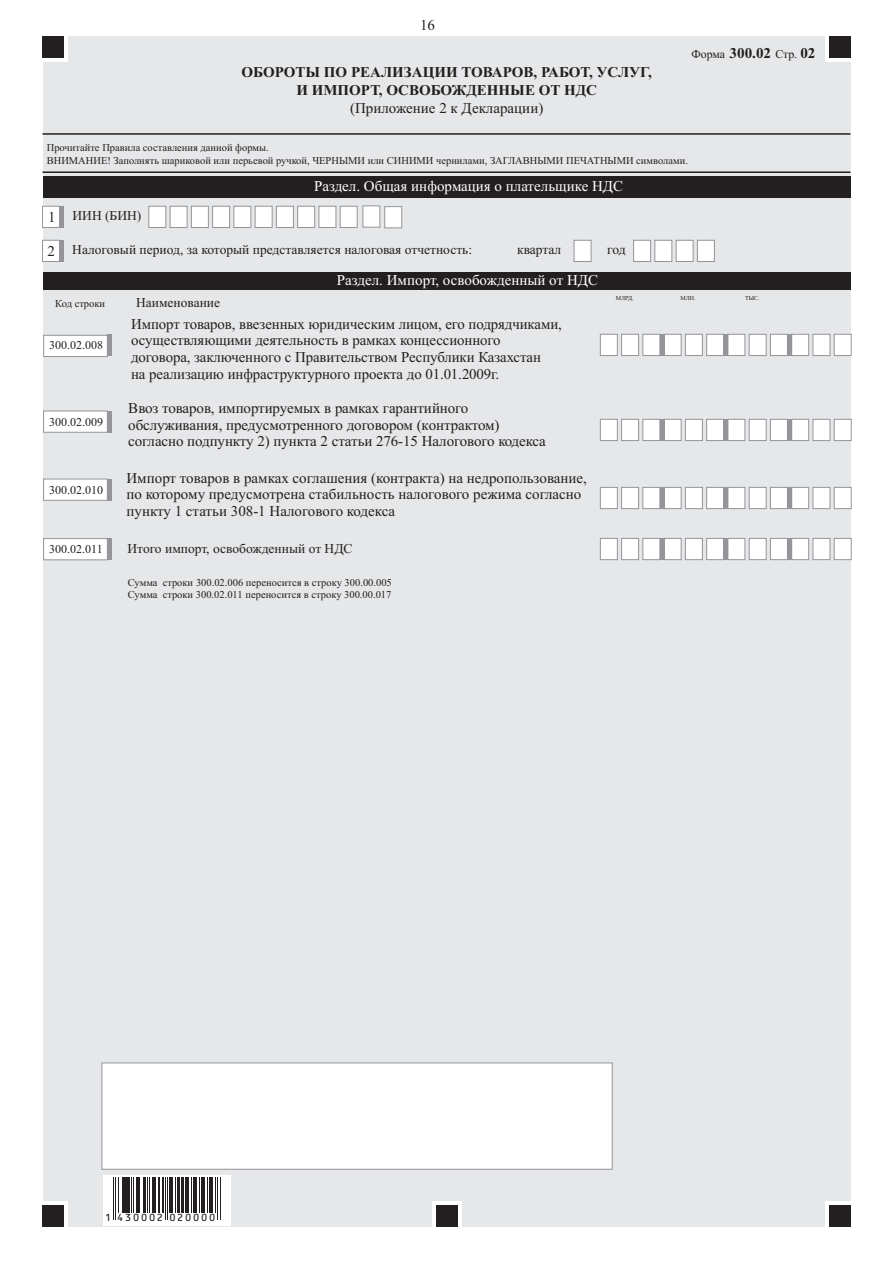
<style>
.page{position:relative;width:893px;height:1263px;background:#fff}
.page>*{position:absolute;margin:0;border:0;box-sizing:border-box;transform-origin:0 0}
.t1{font:15px/16.6px "Times New Roman";letter-spacing:-.005em;color:#231f20}
.t2{font:15px "Times New Roman";color:#fff}
.t3{font:700 15px/18.3px "Times New Roman";color:#231f20;text-align:center}
.t4{font:13.8px "Times New Roman";letter-spacing:-.005em;color:#231f20}
.t5{font:13.5px "Times New Roman";color:#231f20}
.t6{font:12px "Times New Roman";color:#231f20}
.t7{font:11.4px "OCRB10 Pitch BT";letter-spacing:.1em;color:#231f20}
.t8{font:10.5px/12.1px "Times New Roman";color:#231f20}
.t9{font:6px "Times New Roman";color:#231f20}
.s1{font-weight:700;font-size:15px}
.s2{font-size:15px}
</style>
<div class="page">
<div style="left:43px;top:36px;width:807px;height:1191px;background:#e6e7e9"></div>
<hr style="left:43px;top:133px;width:807px;height:2px;background:#231f20">
<hr style="left:43px;top:171px;width:807px;height:2px;background:#231f20">
<div style="left:43px;top:176px;width:807px;height:22px;background:#231f20"></div>
<hr style="left:60px;top:206px;width:4px;height:21px;background:#939598">
<svg style="left:42px;top:205px;width:18px;height:23px"></svg>
<svg style="left:148px;top:205px;width:255px;height:24px"></svg>
<svg style="left:42px;top:239px;width:18px;height:23px"></svg>
<hr style="left:60px;top:240px;width:4px;height:21px;background:#939598">
<svg style="left:573px;top:239px;width:19px;height:23px"></svg>
<svg style="left:633px;top:239px;width:82px;height:23px;background:#e9e9ea"></svg>
<div style="left:825px;top:36px;width:25px;height:26px;background:#fff"></div>
<div style="left:43px;top:36px;width:25px;height:26px;background:#fff"></div>
<div style="left:829px;top:36px;width:21px;height:21px;background:#231f20"></div>
<div style="left:43px;top:36px;width:21px;height:21px;background:#231f20"></div>
<div style="left:825px;top:1201px;width:25px;height:26px;background:#fff"></div>
<div style="left:829px;top:1205px;width:21px;height:22px;background:#231f20"></div>
<div style="left:43px;top:1201px;width:25px;height:26px;background:#fff"></div>
<div style="left:43px;top:1205px;width:21px;height:22px;background:#231f20"></div>
<div style="left:432px;top:1201px;width:29px;height:26px;background:#fff"></div>
<div style="left:436px;top:1205px;width:21px;height:22px;background:#231f20"></div>
<div style="left:101px;top:1062px;width:512px;height:108px;background:#fff"></div>
<svg style="left:599px;top:333px;width:253px;height:23px;background:#e6e6e7"></svg>
<div style="left:107px;top:334px;width:5px;height:22px;background:#939598"></div>
<svg style="left:43px;top:334px;width:65px;height:23px"></svg>
<svg style="left:599px;top:418px;width:253px;height:23px"></svg>
<div style="left:107px;top:411px;width:5px;height:21px;background:#939598"></div>
<svg style="left:43px;top:410px;width:65px;height:23px"></svg>
<svg style="left:599px;top:486px;width:253px;height:23px"></svg>
<svg style="left:599px;top:537px;width:253px;height:23px"></svg>
<div style="left:107px;top:479px;width:5px;height:21px;background:#939598"></div>
<svg style="left:43px;top:478px;width:65px;height:23px"></svg>
<div style="left:107px;top:539px;width:5px;height:21px;background:#939598"></div>
<svg style="left:43px;top:538px;width:65px;height:23px"></svg>
<div style="left:43px;top:272px;width:807px;height:18px;background:#231f20"></div>
<div style="left:103px;top:1176px;width:128px;height:50px;background:#fff"></div>
<hr style="left:113px;top:1177px;width:1px;height:42px;background:#231f20">
<hr style="left:115px;top:1177px;width:1px;height:42px;background:#231f20">
<hr style="left:118px;top:1177px;width:1px;height:35px;background:#231f20">
<hr style="left:122px;top:1177px;width:2px;height:35px;background:#231f20">
<div style="left:125px;top:1177px;width:5px;height:35px;background:#231f20"></div>
<hr style="left:131px;top:1177px;width:1px;height:35px;background:#231f20">
<hr style="left:133px;top:1177px;width:1px;height:35px;background:#231f20">
<hr style="left:137px;top:1177px;width:3px;height:35px;background:#231f20">
<hr style="left:144px;top:1177px;width:2px;height:35px;background:#231f20">
<hr style="left:147px;top:1177px;width:1px;height:35px;background:#231f20">
<hr style="left:149px;top:1177px;width:1px;height:35px;background:#231f20">
<hr style="left:153px;top:1177px;width:3px;height:35px;background:#231f20">
<hr style="left:158px;top:1177px;width:2px;height:35px;background:#231f20">
<hr style="left:162px;top:1177px;width:2px;height:35px;background:#231f20">
<hr style="left:165px;top:1177px;width:1px;height:42px;background:#231f20">
<hr style="left:167px;top:1177px;width:1px;height:42px;background:#231f20">
<hr style="left:170px;top:1177px;width:3px;height:35px;background:#231f20">
<hr style="left:175px;top:1177px;width:1px;height:35px;background:#231f20">
<hr style="left:178px;top:1177px;width:2px;height:35px;background:#231f20">
<hr style="left:181px;top:1177px;width:2px;height:35px;background:#231f20">
<hr style="left:186px;top:1177px;width:3px;height:35px;background:#231f20">
<hr style="left:191px;top:1177px;width:1px;height:35px;background:#231f20">
<hr style="left:193px;top:1177px;width:4px;height:35px;background:#231f20">
<hr style="left:199px;top:1177px;width:1px;height:35px;background:#231f20">
<hr style="left:201px;top:1177px;width:3px;height:35px;background:#231f20">
<hr style="left:207px;top:1177px;width:1px;height:35px;background:#231f20">
<hr style="left:209px;top:1177px;width:3px;height:35px;background:#231f20">
<hr style="left:215px;top:1177px;width:1px;height:35px;background:#231f20">
<hr style="left:217px;top:1177px;width:1px;height:42px;background:#231f20">
<hr style="left:220px;top:1177px;width:1px;height:42px;background:#231f20">
<p class="t1" style="left:420px;top:18px;width:16px">16</p>
<p class="t3" style="left:242px;top:64px;width:412px">ОБОРОТЫ ПО РЕАЛИЗАЦИИ ТОВАРОВ РАБОТ, УСЛУГ,<br>И ИМПОРТ, ОСВОБОЖДЕННЫЕ ОТ НДС</p>
<p class="t1" style="left:350px;top:101px;width:195px">(Приложение 2 к Декларации)</p>
<p class="t3" style="left:533px;top:64px;width:5px">,</p>
<p class="t8" style="left:47px;top:142px;width:223px">Прочитайте Правила составления данной формы.</p>
<p class="t6" style="left:691px;top:50px;width:126px">Форма <span class="s1">300.02</span> Стр. <span class="s1">02</span></p>
<p class="t8" style="left:47px;top:155px;width:643px">ВНИМАНИЕ! Заполнять шариковой или перьевой ручкой, ЧЕРНЫМИ или СИНИМИ чернилами, ЗАГЛАВНЫМИ ПЕЧАТНЫМИ символами.</p>
<p class="t2" style="left:314px;top:181px;width:311px">Раздел. Общая информация о плательщике НДС</p>
<p class="t5" style="left:73px;top:211px;width:70px">ИИН (БИН)</p>
<p class="t1" style="left:48px;top:210px;width:9px">1</p>
<p class="t5" style="left:48px;top:245px;width:426px"><span class="s2">2</span> Налоговый период, за который представляется налоговая отчетность:</p>
<p class="t4" style="left:517px;top:245px;width:45px">квартал</p>
<p class="t4" style="left:607px;top:245px;width:20px">год</p>
<p class="t8" style="left:55px;top:298px;width:51px">Код строки</p>
<p class="t5" style="left:136px;top:297px;width:86px">Наименование</p>
<p class="t2" style="left:337px;top:274px;width:263px">Раздел. Импорт, освобожденный от НДС</p>
<p class="t6" style="left:49px;top:341px;width:55px">300.02.008</p>
<p class="t6" style="left:49px;top:417px;width:55px">300.02.009</p>
<p class="t6" style="left:49px;top:485px;width:55px">300.02.010</p>
<p class="t6" style="left:49px;top:545px;width:55px">300.02.011</p>
<p class="t1" style="left:131px;top:317px;width:432px">Импорт товаров, ввезенных юридическим лицом, его подрядчиками, осуществляющими деятельность в рамках концессионного договора, заключенного с Правительством Республики Казахстан<br>на реализацию инфраструктурного проекта до 01.01.2009г.</p>
<p class="t1" style="left:128px;top:401px;width:419px">Ввоз товаров, импортируемых в рамках гарантийного обслуживания, предусмотренного договором (контрактом) согласно подпункту 2) пункта 2 статьи 276-15 Налогового кодекса</p>
<p class="t1" style="left:126px;top:471px;width:462px">Импорт товаров в рамках соглашения (контракта) на недропользование, по которому предусмотрена стабильность налогового режима согласно пункту 1 статьи 308-1 Налогового кодекса</p>
<p class="t5" style="left:128px;top:543px;width:227px">Итого импорт, освобожденный от НДС</p>
<p class="t8" style="left:128px;top:577px;width:266px">Сумма строки 300.02.006 переносится в строку 300.00.005<br>Сумма строки 300.02.011 переносится в строку 300.00.017</p>
<p class="t9" style="left:616px;top:296px;width:19px">МЛРД.</p>
<p class="t9" style="left:680px;top:296px;width:17px">МЛН.</p>
<p class="t9" style="left:745px;top:296px;width:16px">ТЫС.</p>
<p class="t7" style="left:105px;top:1212px;width:112px">1 430002 020000</p>
</div>
